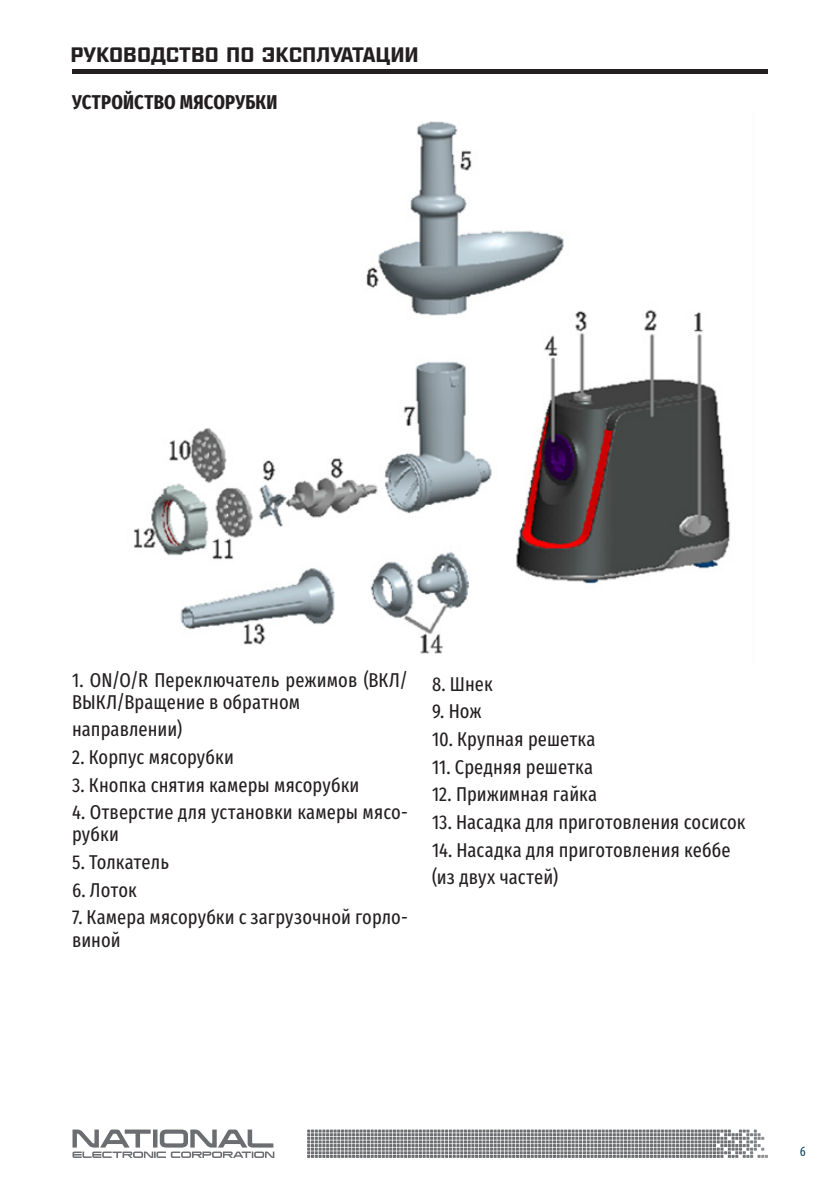
<style>
.page{position:relative;width:840px;height:1191px;background:#fff}
.page>*{position:absolute;margin:0;border:0;box-sizing:border-box;transform-origin:0 0}
.t1{font:700 24px "Match";color:#231f20}
.Основной_текст{font:20px/22px "Fira Sans Compressed";letter-spacing:.005em;color:#231f20}
.Стиль_абзаца_1{font:700 20px "Fira Sans Compressed";letter-spacing:.01em;color:#231f20}
.t2{font:condensed 14.2px "Myriad Pro";color:#013d59}
</style>
<div class="page">
<hr style="left:72px;top:69px;width:695px;height:4px;background:#231f20">
<svg style="left:675px;top:1129px;width:81px;height:3px"></svg>
<svg style="left:307px;top:1129px;width:342px;height:28px;background:#9b9c9e"></svg>
<svg style="left:72px;top:1129px;width:202px;height:29px"></svg>
<img style="left:134px;top:121px;width:596px;height:533px">
<p class="t1" style="left:71px;top:38px;width:349px">руководство по эксплуатации</p>
<p class="Стиль_абзаца_1" style="left:72px;top:86px;width:207px">УСТРОЙСТВО МЯСОРУБКИ</p>
<p class="Основной_текст" style="left:72px;top:668px;width:337px">1. ON/О/R Переключатель режимов (ВКЛ/<br>ВЫКЛ/Вращение в обратном</p>
<p class="Основной_текст" style="left:72px;top:718px;width:111px">направлении)</p>
<p class="Основной_текст" style="left:72px;top:745px;width:163px">2. Корпус мясорубки</p>
<p class="Основной_текст" style="left:72px;top:773px;width:289px">3. Кнопка снятия камеры мясорубки</p>
<p class="Основной_текст" style="left:72px;top:801px;width:337px">4. Отверстие для установки камеры мясо&shy;рубки</p>
<p class="Основной_текст" style="left:72px;top:850px;width:98px">5. Толкатель</p>
<p class="Основной_текст" style="left:72px;top:878px;width:66px">6. Лоток</p>
<p class="Основной_текст" style="left:72px;top:906px;width:337px">7. Камера мясорубки с загрузочной горло&shy;виной</p>
<p class="Основной_текст" style="left:432px;top:672px;width:62px">8. Шнек</p>
<p class="Основной_текст" style="left:432px;top:700px;width:51px">9. Нож</p>
<p class="Основной_текст" style="left:432px;top:727px;width:165px">10. Крупная решетка</p>
<p class="Основной_текст" style="left:432px;top:755px;width:163px">11. Средняя решетка</p>
<p class="Основной_текст" style="left:432px;top:783px;width:166px">12. Прижимная гайка</p>
<p class="Основной_текст" style="left:432px;top:810px;width:315px">13. Насадка для приготовления сосисок</p>
<p class="Основной_текст" style="left:432px;top:838px;width:300px">14. Насадка для приготовления кеббе</p>
<p class="Основной_текст" style="left:432px;top:866px;width:127px">(из двух частей)</p>
<p class="t2" style="left:799px;top:1143px;width:7px">6</p>
</div>
